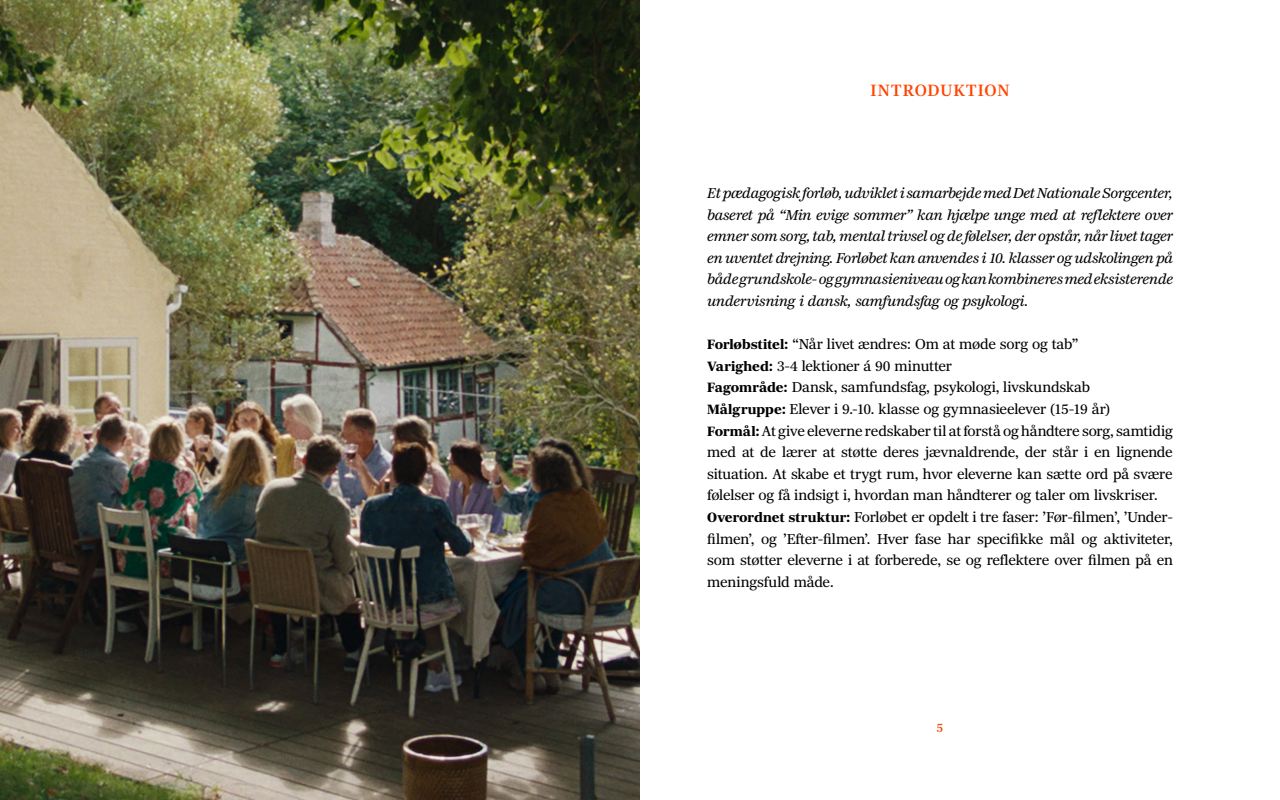
<style>
.page{position:relative;width:1280px;height:800px;background:#fff}
.page>*{position:absolute;margin:0;border:0;box-sizing:border-box;transform-origin:0 0}
.t1{font:500 16px "Richmond Text";letter-spacing:.07em;color:#f40}
.t2{font:14px/21.6px "Richmond Text";letter-spacing:-.01em;color:#000}
.t3{font:italic 14px/21.6px "Richmond Text";color:#000;text-align:justify}
.t4{font:500 12px "Richmond Text";color:#f40}
.s1{font-weight:700;font-size:13.2px}
</style>
<div class="page">
<img style="left:0;top:0;width:640px;height:800px">
<p class="t1" style="left:871px;top:80px;width:140px">INTRODUKTION</p>
<p class="t3" style="left:707px;top:183px;width:467px">Et pædagogisk forløb, udviklet i samarbejde med Det Nationale Sorgcenter, baseret på “Min evige sommer” kan hjælpe unge med at reflektere over emner som sorg, tab, mental trivsel og de følelser, der opstår, når livet tager en uventet drejning. Forløbet kan anvendes i 10. klasser og udskolingen på både grundskole- og gymnasieniveau og kan kombineres med eksisterende undervisning i dansk, samfundsfag og psykologi.</p>
<p class="t2" style="left:707px;top:334px;width:467px"><span class="s1">Forløbstitel:</span> “Når livet ændres: Om at møde sorg og tab”<br><span class="s1">Varighed:</span> 3-4 lektioner á 90 minutter<br><span class="s1">Fagområde:</span> Dansk, samfundsfag, psykologi, livskundskab<br><span class="s1">Målgruppe:</span> Elever i 9.-10. klasse og gymnasieelever (15-19 år)<br><span class="s1">Formål:</span> At give eleverne redskaber til at forstå og håndtere sorg, samtidig med at de lærer at støtte deres jævnaldrende, der står i en lignende situation. At skabe et trygt rum, hvor eleverne kan sætte ord på svære følelser og få indsigt i, hvordan man håndterer og taler om livskriser.<br><span class="s1">Overordnet struktur:</span> Forløbet er opdelt i tre faser: ’Før-filmen’, ’Under&shy;filmen’, og ’Efter-filmen’. Hver fase har specifikke mål og aktiviteter, som støtter eleverne i at forberede, se og reflektere over filmen på en meningsfuld måde.</p>
<p class="t4" style="left:937px;top:720px;width:8px">5</p>
</div>
